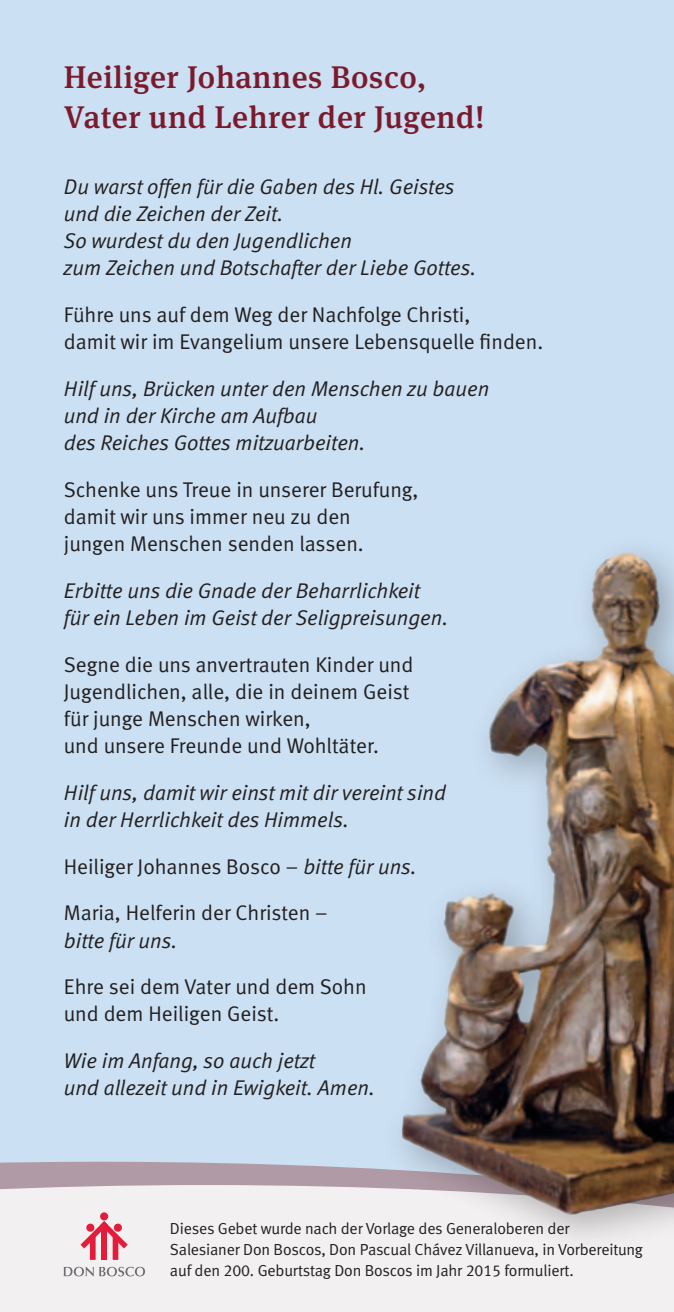
<style>
.page{position:relative;width:674px;height:1312px;background:#fff}
.page>*{position:absolute;margin:0;border:0;box-sizing:border-box;transform-origin:0 0}
.t1{font:500 31.25px/40px "Meta Serif OT";letter-spacing:.02em;color:#7c1a2d}
.t2{font:italic 21.25px/27px "Meta Normal LF";color:#231f20}
.t3{font:21.25px/27px "Meta Normal LF";color:#231f20}
.t4{font:16px/21px "Meta Normal LF";letter-spacing:-.01em;color:#231f20}
.s1{font-style:italic}
</style>
<div class="page">
<div style="left:0;top:0;width:673px;height:1311px;background:#cbe0f3"></div>
<svg style="left:0;top:1161px;width:381px;height:23px;background:#b3a1ad"></svg>
<div style="left:0;top:1184px;width:673px;height:127px;background:#f3f0f2"></div>
<div style="left:381px;top:532px;width:292px;height:722px;background:#231f20;opacity:.3"></div>
<img style="left:488px;top:553px;width:132px;height:272px">
<svg style="left:100px;top:1211px;width:8px;height:9px"></svg>
<svg style="left:80px;top:1220px;width:48px;height:39px;background:#ec95a3"></svg>
<div style="left:114px;top:1223px;width:8px;height:8px;background:#e41c3b;border-radius:50%"></div>
<svg style="left:64px;top:1266px;width:81px;height:9px"></svg>
<h1 class="t1" style="left:64px;top:58px;width:422px">Heiliger Johannes Bosco,<br>Vater und Lehrer der Jugend!</h1>
<p class="t2" style="left:64px;top:173px;width:414px">Du warst offen für die Gaben des Hl. Geistes und die Zeichen der Zeit.<br>So wurdest du den Jugendlichen<br>zum Zeichen und Botschafter der Liebe Gottes.</p>
<p class="t3" style="left:64px;top:301px;width:480px">Führe uns auf dem Weg der Nachfolge Christi,<br>damit wir im Evangelium unsere Lebensquelle finden.</p>
<p class="t2" style="left:64px;top:375px;width:427px">Hilf uns, Brücken unter den Menschen zu bauen und in der Kirche am Aufbau<br>des Reiches Gottes mitzuarbeiten.</p>
<p class="t3" style="left:64px;top:475px;width:356px">Schenke uns Treue in unserer Berufung, damit wir uns immer neu zu den<br>jungen Menschen senden lassen.</p>
<p class="t2" style="left:64px;top:576px;width:386px">Erbitte uns die Gnade der Beharrlichkeit für ein Leben im Geist der Seligpreisungen.</p>
<p class="t3" style="left:64px;top:650px;width:351px">Segne die uns anvertrauten Kinder und Jugendlichen, alle, die in deinem Geist für junge Menschen wirken,<br>und unsere Freunde und Wohltäter.</p>
<p class="t2" style="left:64px;top:778px;width:383px">Hilf uns, damit wir einst mit dir vereint sind in der Herrlichkeit des Himmels.</p>
<p class="t3" style="left:64px;top:852px;width:354px">Heiliger Johannes Bosco – <span class="s1">bitte für uns.</span></p>
<p class="t3" style="left:64px;top:899px;width:265px">Maria, Helferin der Christen –</p>
<p class="t2" style="left:64px;top:926px;width:115px">bitte für uns.</p>
<p class="t3" style="left:64px;top:973px;width:304px">Ehre sei dem Vater und dem Sohn und dem Heiligen Geist.</p>
<p class="t2" style="left:64px;top:1046px;width:312px">Wie im Anfang, so auch jetzt<br>und allezeit und in Ewigkeit. Amen.</p>
<p class="t4" style="left:170px;top:1217px;width:474px">Dieses Gebet wurde nach der Vorlage des Generaloberen der<br>Salesianer Don Boscos, Don Pascual Chávez Villanueva, in Vorbereitung auf den 200. Geburtstag Don Boscos im Jahr 2015 formuliert.</p>
</div>
